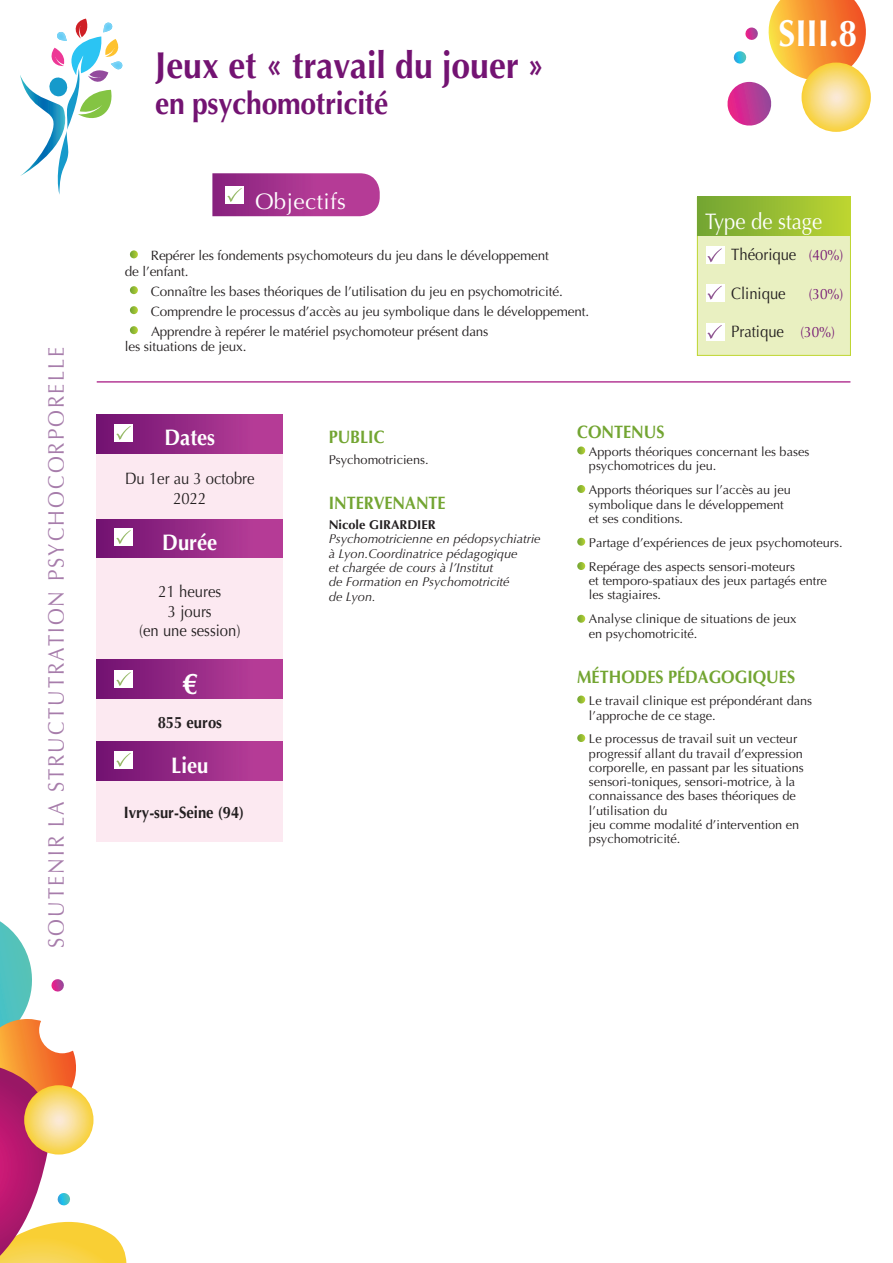
<style>
.page{position:relative;width:893px;height:1263px;background:#fff}
.page>*{position:absolute;margin:0;border:0;box-sizing:border-box;transform-origin:0 0}
.t1{font:700 37.5px "Optima";color:#731372;scale:.9 1}
.t2{font:700 37.5px "Optima";color:#fff;scale:.9 1}
.t3{font:700 31.5px "Optima";letter-spacing:-.01em;color:#731372;scale:.9 1}
.t4{font:700 30px "Optima";color:#fff;scale:.9 1}
.t5{font:22.5px "Optima";letter-spacing:.1em;color:#a77dab;scale:.9 1}
.t6{font:700 22.5px "Optima";color:#fff;scale:.9 1}
.t7{font:22.5px "Optima";color:#fff;scale:.9 1}
.t8{font:22.5px "Optima";letter-spacing:.02em;color:#fff}
.t9{font:700 18px "Optima";color:#73a532;scale:.9 1}
.t10{font:16.5px/19.5px "Optima";color:#231f20;text-align:center;scale:.9 1}
.t11{font:700 16.5px "Optima";color:#231f20;scale:.9 1}
.t12{font:15px "Optima";color:#731372;scale:.9 1}
.t13{font:13.5px/20px "Optima";letter-spacing:-.01em;color:#231f20}
.t14{font:12.75px/14.2px "Optima";color:#231f20}
.t15{font:italic 12.75px/14.4px "Optima";color:#231f20}
.t16{font:700 12.75px "Optima";color:#231f20}
.s1{font-size:15px;color:#731372}
</style>
<div class="page">
<div style="left:97px;top:415px;width:186px;height:427px;background:#fce9f1"></div>
<div style="left:97px;top:415px;width:186px;height:38px;background:linear-gradient(to right,#711271,#bc419b)"></div>
<div style="left:97px;top:519px;width:186px;height:38px;background:linear-gradient(to right,#711271,#bc419b)"></div>
<div style="left:97px;top:660px;width:186px;height:38px;background:linear-gradient(to right,#711271,#bc419b)"></div>
<svg style="left:130px;top:250px;width:8px;height:8px"></svg>
<svg style="left:130px;top:286px;width:8px;height:8px"></svg>
<svg style="left:130px;top:306px;width:8px;height:8px"></svg>
<svg style="left:130px;top:326px;width:8px;height:8px"></svg>
<svg style="left:577px;top:446px;width:8px;height:8px"></svg>
<svg style="left:577px;top:485px;width:8px;height:8px"></svg>
<svg style="left:577px;top:538px;width:8px;height:8px"></svg>
<svg style="left:577px;top:562px;width:8px;height:8px"></svg>
<svg style="left:577px;top:615px;width:8px;height:8px"></svg>
<svg style="left:577px;top:695px;width:8px;height:8px"></svg>
<svg style="left:577px;top:734px;width:8px;height:8px"></svg>
<div style="left:115px;top:424px;width:18px;height:18px;background:#fff"></div>
<svg style="left:116px;top:426px;width:15px;height:14px"></svg>
<div style="left:115px;top:528px;width:18px;height:18px;background:#fff"></div>
<svg style="left:116px;top:530px;width:15px;height:14px"></svg>
<div style="left:115px;top:670px;width:18px;height:18px;background:#fff"></div>
<svg style="left:116px;top:672px;width:15px;height:14px"></svg>
<div style="left:97px;top:742px;width:186px;height:38px;background:linear-gradient(to right,#711271,#bc419b)"></div>
<div style="left:115px;top:751px;width:18px;height:18px;background:#fff"></div>
<svg style="left:116px;top:753px;width:15px;height:14px"></svg>
<svg style="left:212px;top:173px;width:168px;height:43px;background:#ad4396"></svg>
<svg style="left:727px;top:0;width:143px;height:126px"></svg>
<svg style="left:801px;top:63px;width:70px;height:69px;background:#f8da76"></svg>
<svg style="left:0;top:921px;width:126px;height:342px"></svg>
<svg style="left:24px;top:1085px;width:69px;height:69px;background:#f8d974"></svg>
<hr style="left:97px;top:381px;width:753px;height:2px;background:#b53b96">
<svg style="left:20px;top:19px;width:103px;height:176px"></svg>
<div style="left:697px;top:197px;width:154px;height:159px;background:#e9f0c1;border:1px solid #bed630"></div>
<div style="left:697px;top:197px;width:153px;height:38px;background:linear-gradient(to right,#71a434,#bcd531)"></div>
<div style="left:706px;top:246px;width:18px;height:18px;background:#fff"></div>
<svg style="left:707px;top:248px;width:15px;height:14px"></svg>
<div style="left:706px;top:323px;width:18px;height:18px;background:#fff"></div>
<svg style="left:707px;top:325px;width:15px;height:14px"></svg>
<div style="left:706px;top:284px;width:18px;height:18px;background:#fff"></div>
<svg style="left:707px;top:286px;width:15px;height:14px"></svg>
<h3 class="t5" style="left:43px;top:948px;width:669px;rotate:-90deg">SOUTENIR LA STRUCTUTRATION PSYCHOCORPORELLE</h3>
<h1 class="t1" style="left:155px;top:43px;width:434px">Jeux et « travail du jouer »</h1>
<h2 class="t3" style="left:155px;top:85px;width:260px">en psychomotricité</h2>
<h3 class="t8" style="left:255px;top:188px;width:92px">Objectifs</h3>
<p class="t13" style="left:125px;top:248px;width:426px;line-height:15.6px;text-indent:26px">Repérer les fondements psychomoteurs du jeu dans le développement de l’enfant.</p>
<p class="t13" style="left:151px;top:281px;width:440px">Connaître les bases théoriques de l’utilisation du jeu en psychomotricité.<br>Comprendre le processus d’accès au jeu symbolique dans le développement.<br>Apprendre à repérer le matériel psychomoteur présent dans</p>
<p class="t13" style="left:125px;top:337px;width:123px">les situations de jeux.</p>
<h1 class="t2" style="left:778px;top:11px;width:89px">SIII.8</h1>
<h3 class="t7" style="left:705px;top:209px;width:132px">Type de stage</h3>
<p class="t10" style="left:731px;top:245px;width:126px">Théorique <span class="s1">(40%)</span></p>
<p class="t10" style="left:731px;top:283px;width:62px">Clinique</p>
<p class="t12" style="left:809px;top:285px;width:40px">(30%)</p>
<p class="t10" style="left:731px;top:322px;width:117px">Pratique <span class="s1">(30%)</span></p>
<h3 class="t6" style="left:165px;top:425px;width:58px">Dates</h3>
<p class="t10" style="left:125px;top:469px;width:145px">Du 1er au 3 octobre<br>2022</p>
<h3 class="t6" style="left:162px;top:530px;width:63px">Durée</h3>
<p class="t10" style="left:139px;top:582px;width:114px">21 heures<br>3 jours<br>(en une session)</p>
<h3 class="t4" style="left:182px;top:666px;width:18px">€</h3>
<p class="t11" style="left:158px;top:712px;width:73px">855 euros</p>
<h3 class="t6" style="left:171px;top:752px;width:43px">Lieu</h3>
<p class="t11" style="left:124px;top:802px;width:135px">Ivry-sur-Seine (94)</p>
<h3 class="t9" style="left:329px;top:426px;width:64px">PUBLIC</h3>
<p class="t14" style="left:329px;top:453px;width:101px">Psychomotriciens.</p>
<h3 class="t9" style="left:329px;top:492px;width:132px">INTERVENANTE</h3>
<p class="t16" style="left:329px;top:517px;width:108px">Nicole GIRARDIER</p>
<p class="t15" style="left:329px;top:532px;width:213px">Psychomotricienne en pédopsychiatrie à Lyon.Coordinatrice pédagogique<br>et chargée de cours à l’Institut<br>de Formation en Psychomotricité<br>de Lyon.</p>
<h3 class="t9" style="left:577px;top:421px;width:99px">CONTENUS</h3>
<p class="t14" style="left:589px;top:445px;width:222px">Apports théoriques concernant les bases psychomotrices du jeu.</p>
<p class="t14" style="left:589px;top:483px;width:204px">Apports théoriques sur l’accès au jeu symbolique dans le développement et ses conditions.</p>
<p class="t14" style="left:589px;top:530px;width:255px;line-height:24.3px">Partage d’expériences de jeux psychomoteurs.<br>Repérage des aspects sensori-moteurs</p>
<p class="t14" style="left:589px;top:574px;width:240px">et temporo-spatiaux des jeux partagés entre les stagiaires.</p>
<p class="t14" style="left:589px;top:612px;width:209px">Analyse clinique de situations de jeux en psychomotricité.</p>
<h3 class="t9" style="left:577px;top:666px;width:244px">MÉTHODES PÉDAGOGIQUES</h3>
<p class="t14" style="left:589px;top:694px;width:225px">Le travail clinique est prépondérant dans l’approche de ce stage.</p>
<p class="t14" style="left:589px;top:732px;width:216px">Le processus de travail suit un vecteur progressif allant du travail d’expression corporelle, en passant par les situations sensori-toniques, sensori-motrice, à la connaissance des bases théoriques de l’utilisation du<br>jeu comme modalité d’intervention en psychomotricité.</p>
</div>
